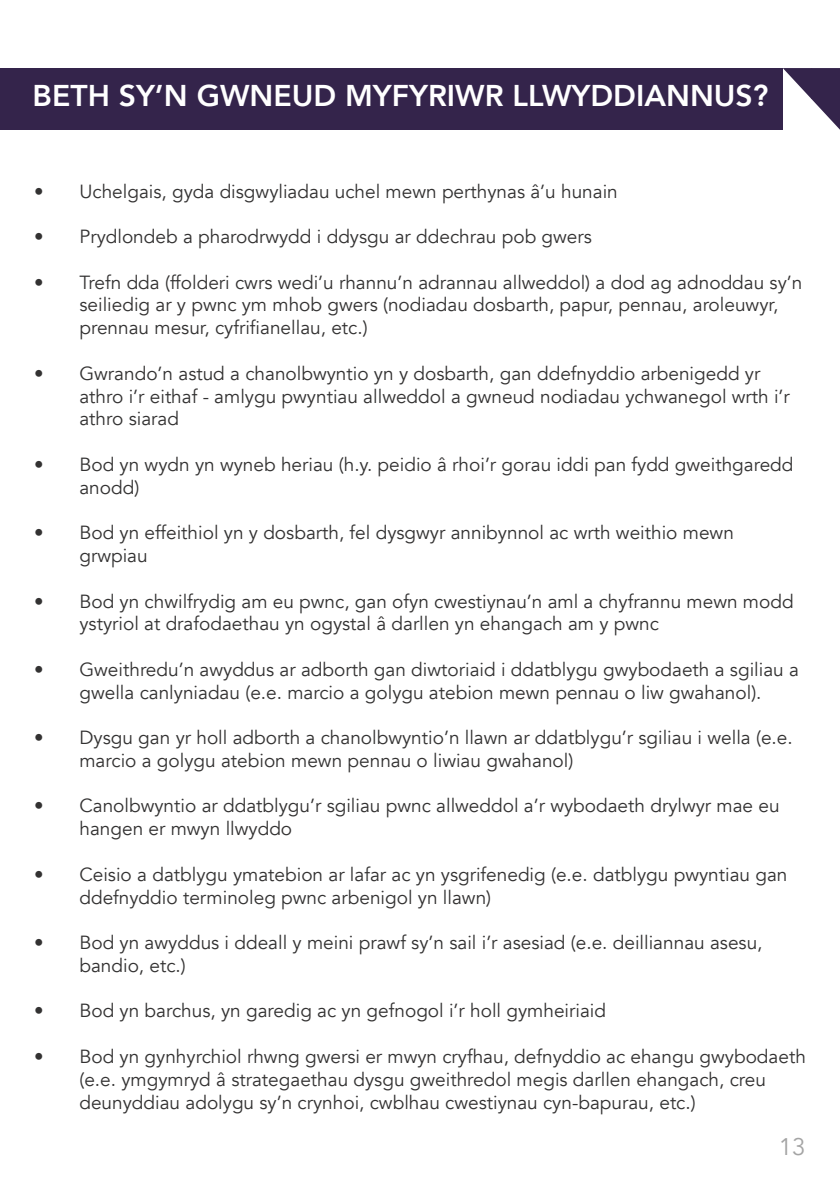
<style>
.page{position:relative;width:840px;height:1191px;background:#fff}
.page>*{position:absolute;margin:0;border:0;box-sizing:border-box;transform-origin:0 0}
.t1{font:800 30px "Avenir";color:#fff}
.t2{font:24px "Avenir";color:#a4a4a4}
.t3{font:19px/22.8px "Avenir";color:#333232}
</style>
<div class="page">
<div style="left:0;top:68px;width:782px;height:62px;background:#34244b"></div>
<svg style="left:782px;top:68px;width:57px;height:62px"></svg>
<h1 class="t1" style="left:33px;top:72px;width:736px">BETH SY’N GWNEUD MYFYRIWR LLWYDDIANNUS?</h1>
<p class="t3" style="left:34px;top:180px;width:585px">• Uchelgais, gyda disgwyliadau uchel mewn perthynas â’u hunain</p>
<p class="t3" style="left:34px;top:225px;width:559px">• Prydlondeb a pharodrwydd i ddysgu ar ddechrau pob gwers</p>
<p class="t3" style="left:79px;top:271px;width:724px;text-indent:-45px">• Trefn dda (ffolderi cwrs wedi’u rhannu’n adrannau allweddol) a dod ag adnoddau sy’n seiliedig ar y pwnc ym mhob gwers (nodiadau dosbarth, papur, pennau, aroleuwyr, prennau mesur, cyfrifianellau, etc.)</p>
<p class="t3" style="left:79px;top:362px;width:711px;text-indent:-45px">• Gwrando’n astud a chanolbwyntio yn y dosbarth, gan ddefnyddio arbenigedd yr athro i’r eithaf - amlygu pwyntiau allweddol a gwneud nodiadau ychwanegol wrth i’r athro siarad</p>
<p class="t3" style="left:79px;top:453px;width:715px;text-indent:-45px">• Bod yn wydn yn wyneb heriau (h.y. peidio â rhoi’r gorau iddi pan fydd gweithgaredd anodd)</p>
<p class="t3" style="left:79px;top:521px;width:655px;text-indent:-45px">• Bod yn effeithiol yn y dosbarth, fel dysgwyr annibynnol ac wrth weithio mewn grwpiau</p>
<p class="t3" style="left:79px;top:590px;width:715px;text-indent:-45px">• Bod yn chwilfrydig am eu pwnc, gan ofyn cwestiynau’n aml a chyfrannu mewn modd ystyriol at drafodaethau yn ogystal â darllen yn ehangach am y pwnc</p>
<p class="t3" style="left:34px;top:658px;width:766px;text-align:center">• Gweithredu’n awyddus ar adborth gan diwtoriaid i ddatblygu gwybodaeth a sgiliau a gwella canlyniadau (e.e. marcio a golygu atebion mewn pennau o liw gwahanol).</p>
<p class="t3" style="left:79px;top:726px;width:714px;text-indent:-45px">• Dysgu gan yr holl adborth a chanolbwyntio’n llawn ar ddatblygu’r sgiliau i wella (e.e. marcio a golygu atebion mewn pennau o liwiau gwahanol)</p>
<p class="t3" style="left:79px;top:795px;width:701px;text-indent:-45px">• Canolbwyntio ar ddatblygu’r sgiliau pwnc allweddol a’r wybodaeth drylwyr mae eu hangen er mwyn llwyddo</p>
<p class="t3" style="left:79px;top:863px;width:709px;text-indent:-45px">• Ceisio a datblygu ymatebion ar lafar ac yn ysgrifenedig (e.e. datblygu pwyntiau gan ddefnyddio terminoleg pwnc arbenigol yn llawn)</p>
<p class="t3" style="left:79px;top:931px;width:684px;text-indent:-45px">• Bod yn awyddus i ddeall y meini prawf sy’n sail i’r asesiad (e.e. deilliannau asesu, bandio, etc.)</p>
<p class="t3" style="left:34px;top:999px;width:573px">• Bod yn barchus, yn garedig ac yn gefnogol i’r holl gymheiriaid</p>
<p class="t3" style="left:79px;top:1045px;width:727px;text-indent:-45px">• Bod yn gynhyrchiol rhwng gwersi er mwyn cryfhau, defnyddio ac ehangu gwybodaeth (e.e. ymgymryd â strategaethau dysgu gweithredol megis darllen ehangach, creu deunyddiau adolygu sy’n crynhoi, cwblhau cwestiynau cyn-bapurau, etc.)</p>
<p class="t2" style="left:778px;top:1132px;width:28px">13</p>
</div>
